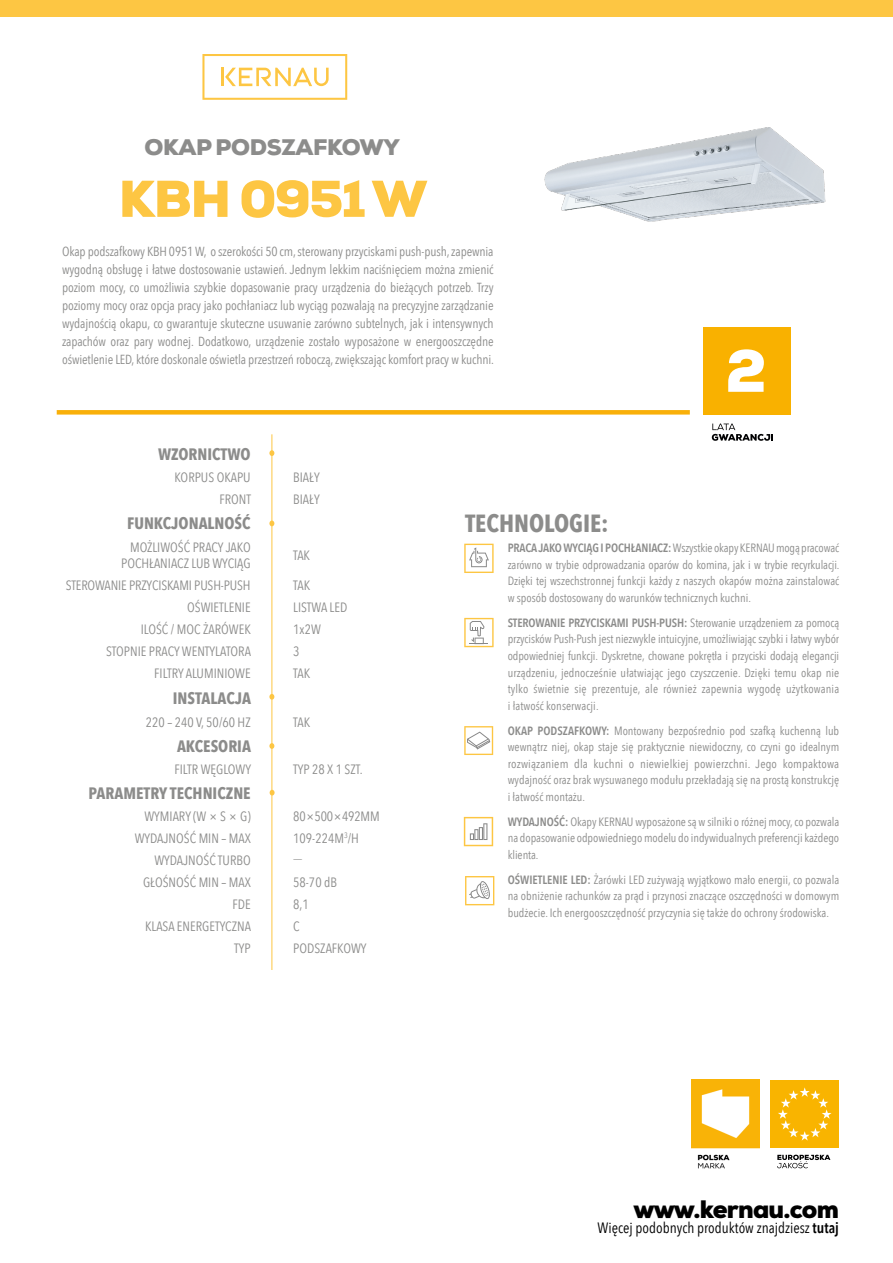
<style>
.page{position:relative;width:893px;height:1263px;background:#fff}
.page>*{position:absolute;margin:0;border:0;box-sizing:border-box;transform-origin:0 0}
.t1{font:900 51.6px "Nexa";letter-spacing:-.04em;color:#fdc643}
.t2{font:900 25.2px "Nexa";letter-spacing:-.03em;color:#000}
.t3{font:700 24.75px "Avenir Next Condensed";color:#8c8c8b}
.t4{font:900 22.5px "Nexa";letter-spacing:-.015em;color:#8c8c8b}
.t5{font:700 16.5px "Avenir Next Condensed";color:#8c8c8b}
.t6{font:15px "Avenir Next Condensed";color:#000}
.t7{font:13.5px/16.2px "Avenir Next Condensed";color:#8c8c8b;text-align:right}
.t8{font:500 13.5px "Cormorant";color:#8c8c8b}
.t9{font:13.2px/18px "Avenir Next Condensed";letter-spacing:-.01em;color:#8c8c8b;text-align:justify}
.t10{font:12px/16.5px "Avenir Next Condensed";color:#8c8c8b;text-align:justify}
.s1{font-weight:600}
</style>
<div class="page">
<div style="left:0;top:0;width:893px;height:16px;background:#fdc643"></div>
<hr style="left:272px;top:434px;width:1px;height:536px;background:#fdc643">
<svg style="left:269px;top:520px;width:5px;height:6px"></svg>
<svg style="left:269px;top:450px;width:5px;height:6px"></svg>
<svg style="left:269px;top:694px;width:5px;height:6px"></svg>
<svg style="left:269px;top:743px;width:5px;height:6px"></svg>
<div style="left:57px;top:410px;width:633px;height:5px;background:#f9b009"></div>
<svg style="left:202px;top:54px;width:145px;height:46px"></svg>
<hr style="left:221px;top:68px;width:3px;height:18px;background:#fdc643">
<div style="left:770px;top:1080px;width:69px;height:68px;background:#f9b400"></div>
<svg style="left:778px;top:1087px;width:54px;height:53px"></svg>
<svg style="left:777px;top:1155px;width:53px;height:13px"></svg>
<img style="left:691px;top:1080px;width:69px;height:89px">
<svg style="left:465px;top:876px;width:29px;height:29px"></svg>
<svg style="left:464px;top:544px;width:30px;height:29px"></svg>
<svg style="left:712px;top:424px;width:61px;height:17px"></svg>
<div style="left:703px;top:327px;width:88px;height:88px;background:#f9b100"></div>
<svg style="left:728px;top:349px;width:36px;height:43px"></svg>
<svg style="left:270px;top:790px;width:5px;height:5px"></svg>
<svg style="left:464px;top:618px;width:30px;height:29px"></svg>
<svg style="left:464px;top:726px;width:29px;height:29px"></svg>
<svg style="left:464px;top:817px;width:29px;height:29px"></svg>
<img style="left:544px;top:127px;width:282px;height:95px">
<h3 class="t4" style="left:145px;top:132px;width:257px">OKAP PODSZAFKOWY</h3>
<h1 class="t1" style="left:119px;top:166px;width:310px">KBH 0951 W</h1>
<p class="t9" style="left:62px;top:242px;width:433px">Okap podszafkowy KBH 0951 W, o szerokości 50 cm, sterowany przyciskami push-push, zapewnia wygodną obsługę i łatwe dostosowanie ustawień. Jednym lekkim naciśnięciem można zmienić poziom mocy, co umożliwia szybkie dopasowanie pracy urządzenia do bieżących potrzeb. Trzy poziomy mocy oraz opcja pracy jako pochłaniacz lub wyciąg pozwalają na precyzyjne zarządzanie wydajnością okapu, co gwarantuje skuteczne usuwanie zarówno subtelnych, jak i intensywnych zapachów oraz pary wodnej. Dodatkowo, urządzenie zostało wyposażone w energooszczędne oświetlenie LED, które doskonale oświetla przestrzeń roboczą, zwiększając komfort pracy w kuchni.</p>
<h3 class="t5" style="left:158px;top:444px;width:94px">WZORNICTWO</h3>
<p class="t7" style="left:175px;top:468px;width:78px">KORPUS OKAPU</p>
<p class="t7" style="left:293px;top:468px;width:28px">BIAŁY</p>
<p class="t7" style="left:219px;top:490px;width:33px">FRONT</p>
<p class="t7" style="left:293px;top:490px;width:28px">BIAŁY</p>
<h3 class="t5" style="left:127px;top:513px;width:125px">FUNKCJONALNOŚĆ</h3>
<p class="t7" style="left:121px;top:539px;width:131px">MOŻLIWOŚĆ PRACY JAKO<br>POCHŁANIACZ LUB WYCIĄG</p>
<p class="t7" style="left:293px;top:547px;width:18px">TAK</p>
<p class="t7" style="left:66px;top:577px;width:186px">STEROWANIE PRZYCISKAMI PUSH-PUSH</p>
<p class="t7" style="left:293px;top:577px;width:19px">TAK</p>
<p class="t7" style="left:187px;top:599px;width:65px">OŚWIETLENIE</p>
<p class="t7" style="left:293px;top:599px;width:56px">LISTWA LED</p>
<p class="t7" style="left:141px;top:621px;width:112px">ILOŚĆ / MOC ŻARÓWEK</p>
<p class="t7" style="left:293px;top:621px;width:29px">1x2W</p>
<p class="t7" style="left:106px;top:643px;width:146px">STOPNIE PRACY WENTYLATORA</p>
<p class="t7" style="left:293px;top:643px;width:8px">3</p>
<p class="t7" style="left:154px;top:665px;width:98px">FILTRY ALUMINIOWE</p>
<p class="t7" style="left:293px;top:665px;width:19px">TAK</p>
<h3 class="t5" style="left:173px;top:688px;width:80px">INSTALACJA</h3>
<p class="t7" style="left:146px;top:713px;width:106px">220 – 240 V, 50/60 HZ</p>
<p class="t7" style="left:293px;top:713px;width:19px">TAK</p>
<h3 class="t5" style="left:177px;top:736px;width:76px">AKCESORIA</h3>
<p class="t7" style="left:174px;top:760px;width:78px">FILTR WĘGLOWY</p>
<p class="t7" style="left:293px;top:760px;width:71px">TYP 28 X 1 SZT.</p>
<h3 class="t5" style="left:89px;top:783px;width:164px">PARAMETRY TECHNICZNE</h3>
<p class="t7" style="left:144px;top:807px;width:108px">WYMIARY (W × S × G)</p>
<p class="t7" style="left:293px;top:807px;width:88px">80×500×492MM</p>
<p class="t7" style="left:135px;top:829px;width:118px">WYDAJNOŚĆ MIN – MAX</p>
<p class="t7" style="left:293px;top:829px;width:67px">109-224M<sup>3</sup>/H</p>
<p class="t7" style="left:154px;top:851px;width:98px">WYDAJNOŚĆ TURBO</p>
<p class="t8" style="left:293px;top:852px;width:11px">—</p>
<p class="t7" style="left:143px;top:873px;width:109px">GŁOŚNOŚĆ MIN – MAX</p>
<p class="t7" style="left:293px;top:873px;width:45px">58-70 dB</p>
<p class="t7" style="left:232px;top:895px;width:20px">FDE</p>
<p class="t7" style="left:293px;top:895px;width:17px">8,1</p>
<p class="t7" style="left:145px;top:917px;width:107px">KLASA ENERGETYCZNA</p>
<p class="t7" style="left:293px;top:917px;width:8px">C</p>
<p class="t7" style="left:234px;top:939px;width:18px">TYP</p>
<p class="t7" style="left:293px;top:939px;width:75px">PODSZAFKOWY</p>
<h3 class="t3" style="left:465px;top:508px;width:145px">TECHNOLOGIE:</h3>
<p class="t10" style="left:508px;top:539px;width:333px"><span class="s1">PRACA JAKO WYCIĄG I POCHŁANIACZ:</span> Wszystkie okapy KERNAU mogą pracować zarówno w trybie odprowadzania oparów do komina, jak i w trybie recyrkulacji.<br>Dzięki tej wszechstronnej funkcji każdy z naszych okapów można zainstalować w sposób dostosowany do warunków technicznych kuchni.</p>
<p class="t10" style="left:508px;top:614px;width:333px"><span class="s1">STEROWANIE PRZYCISKAMI PUSH-PUSH:</span> Sterowanie urządzeniem za pomocą przycisków Push-Push jest niezwykle intuicyjne, umożliwiając szybki i łatwy wybór odpowiedniej funkcji. Dyskretne, chowane pokrętła i przyciski dodają elegancji urządzeniu, jednocześnie ułatwiając jego czyszczenie. Dzięki temu okap nie tylko świetnie się prezentuje, ale również zapewnia wygodę użytkowania i łatwość konserwacji.</p>
<p class="t10" style="left:508px;top:721px;width:333px"><span class="s1">OKAP PODSZAFKOWY:</span> Montowany bezpośrednio pod szafką kuchenną lub wewnątrz niej, okap staje się praktycznie niewidoczny, co czyni go idealnym rozwiązaniem dla kuchni o niewielkiej powierzchni. Jego kompaktowa wydajność oraz brak wysuwanego modułu przekładają się na prostą konstrukcję i łatwość montażu.</p>
<p class="t10" style="left:508px;top:812px;width:333px"><span class="s1">WYDAJNOŚĆ:</span> Okapy KERNAU wyposażone są w silniki o różnej mocy, co pozwala na dopasowanie odpowiedniego modelu do indywidualnych preferencji każdego klienta.</p>
<p class="t10" style="left:508px;top:870px;width:333px"><span class="s1">OŚWIETLENIE LED:</span> Żarówki LED zużywają wyjątkowo mało energii, co pozwala na obniżenie rachunków za prąd i przynosi znaczące oszczędności w domowym budżecie. Ich energooszczędność przyczynia się także do ochrony środowiska.</p>
<h2 class="t2" style="left:633px;top:1193px;width:207px">www.kernau.com</h2>
<p class="t6" style="left:598px;top:1215px;width:243px">Więcej podobnych produktów znajdziesz <span class="s1">tutaj</span></p>
</div>
